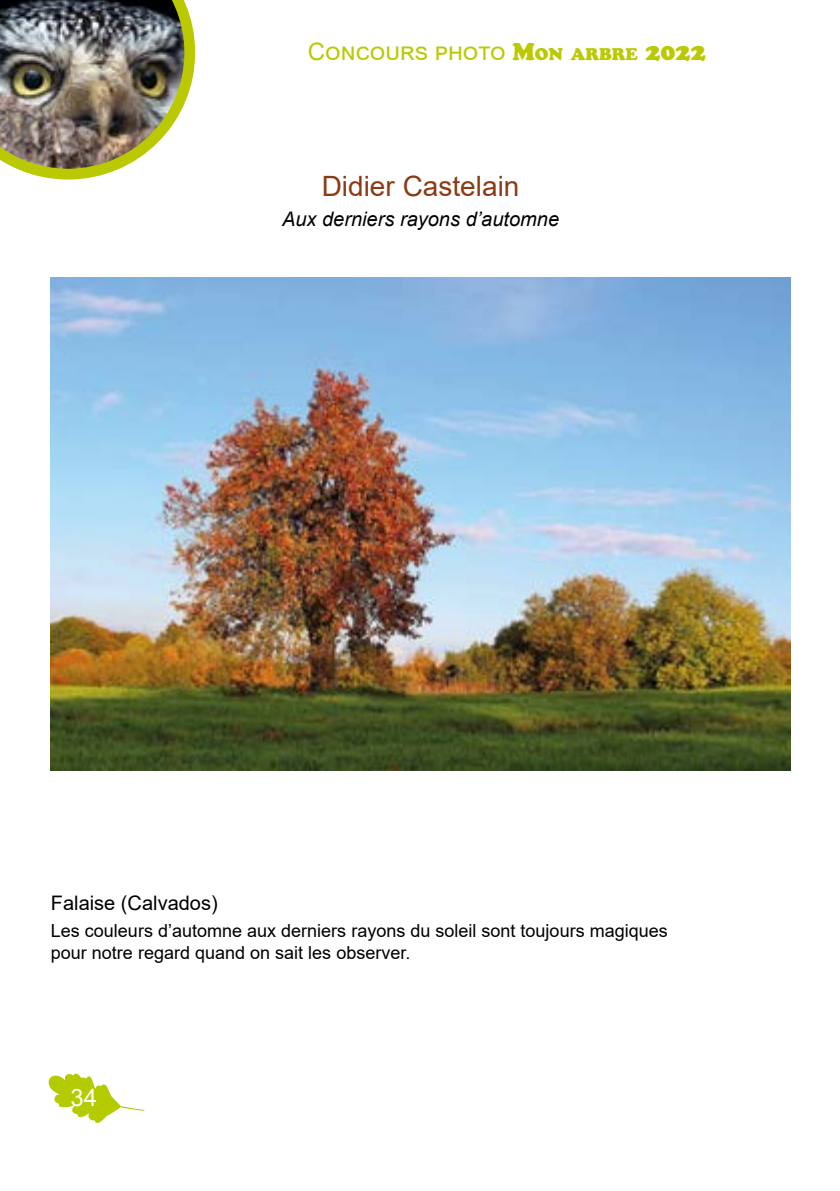
<style>
.page{position:relative;width:840px;height:1191px;background:#fff}
.page>*{position:absolute;margin:0;border:0;box-sizing:border-box;transform-origin:0 0}
.t1{font:28px "Arial";color:#8b3b14}
.t2{font:24px "Arial";color:#bac901}
.t3{font:24px "Arial";color:#fff}
.t4{font:italic 20px "Arial";color:#000}
.t5{font:20px "Arial";color:#000}
.t6{font:18px/21.6px "Arial";color:#000}
.s1{font-family:"Cooper Black Std"}
.s2{font-family:"Cooper Black Std";font-size:16.8px}
</style>
<div class="page">
<img style="left:0;top:0;width:195px;height:179px">
<svg style="left:48px;top:1073px;width:97px;height:50px"></svg>
<img style="left:51px;top:278px;width:739px;height:492px">
<h2 class="t2" style="left:308px;top:35px;width:399px">Concours photo <span class="s1">M</span><span class="s2">ON ARBRE</span> <span class="s1">2022</span></h2>
<h1 class="t1" style="left:321px;top:167px;width:199px">Didier Castelain</h1>
<p class="t4" style="left:282px;top:206px;width:278px">Aux derniers rayons d’automne</p>
<p class="t5" style="left:51px;top:889px;width:168px">Falaise (Calvados)</p>
<p class="t6" style="left:51px;top:920px;width:618px">Les couleurs d’automne aux derniers rayons du soleil sont toujours magiques pour notre regard quand on sait les observer.</p>
<h2 class="t3" style="left:70px;top:1081px;width:28px">34</h2>
</div>
